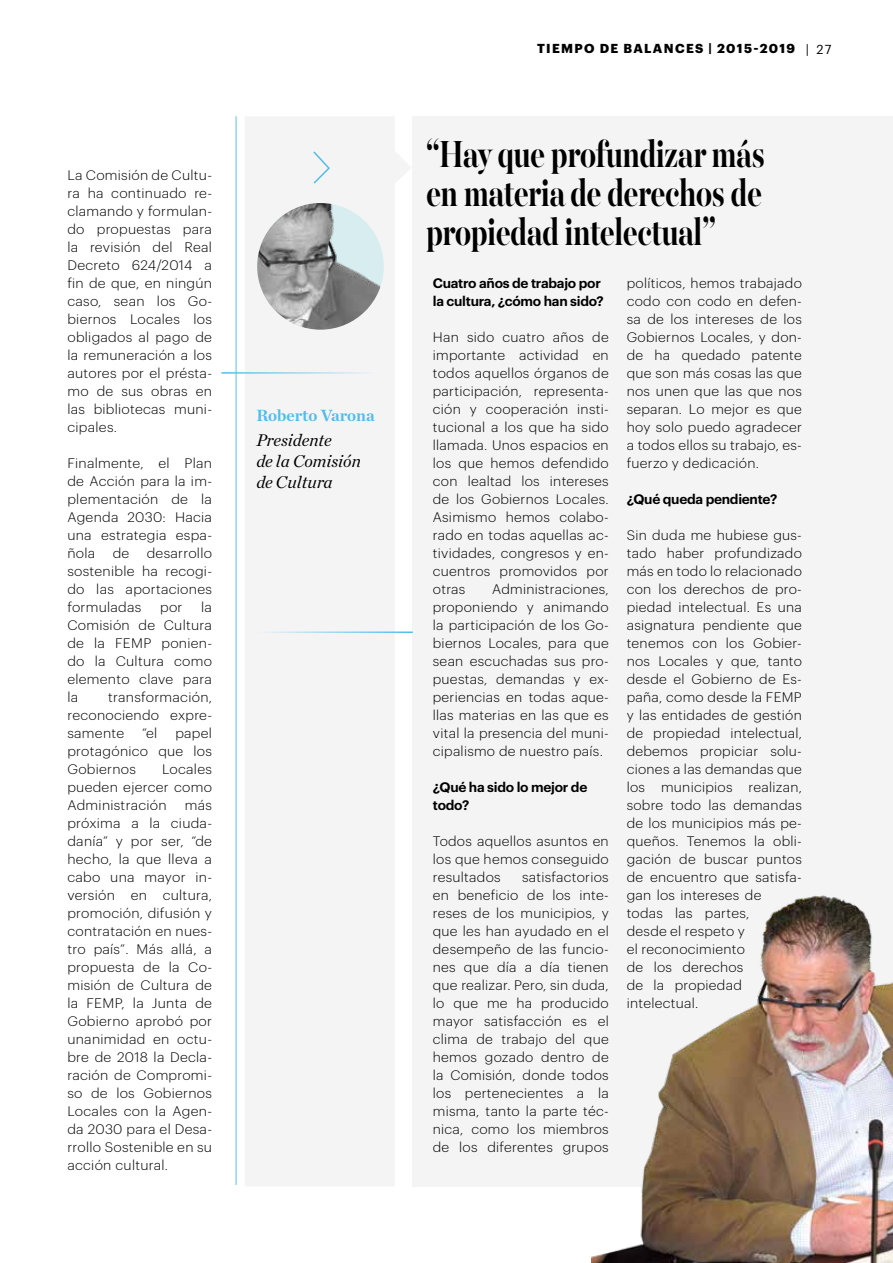
<style>
.page{position:relative;width:893px;height:1263px;background:#fff}
.page>*{position:absolute;margin:0;border:0;box-sizing:border-box;transform-origin:0 0}
.t1{font:700 42px/39px "Majesti Banner";letter-spacing:-.02em;color:#000;text-align:justify;scale:.72 1}
.t2{font:italic 17.25px/21px "Chronicle Deck";color:#000}
.t3{font:700 16.5px "Chronicle Deck";color:#52bceb}
.t4{font:300 13.5px/18px "Graphik";letter-spacing:.02em;color:#000;text-align:justify}
.t5{font:300 13.5px/18px "Graphik";letter-spacing:.02em;color:#000;text-align:justify;scale:1.04 1}
.t6{font:600 13.5px/18px "Graphik";letter-spacing:-.02em;color:#000}
.t7{font:700 12.75px "Graphik";letter-spacing:.1em;color:#000}
.s1{font-weight:400}
</style>
<div class="page">
<svg style="left:245px;top:117px;width:166px;height:1069px;fill:#f4f4f5"></svg>
<div style="left:412px;top:116px;width:481px;height:1070px;background:#f4f4f5"></div>
<hr style="left:235px;top:116px;width:2px;height:1069px;background:#52bceb">
<svg style="left:312px;top:150px;width:19px;height:35px"></svg>
<img style="left:257px;top:203px;width:127px;height:127px;border-radius:63px">
<hr style="left:221px;top:372px;width:155px;height:2px;background:#52bceb">
<hr style="left:257px;top:631px;width:156px;height:2px;background:#52bceb">
<img style="left:591px;top:895px;width:302px;height:368px">
<p class="t5" style="left:67px;top:165px;width:141px">La Comisión de Cultu&shy;ra ha continuado re&shy;clamando y formulan&shy;do propuestas para la revisión del Real Decreto 624/2014 a fin de que, en ningún caso, sean los Go&shy;biernos Locales los obligados al pago de la remuneración a los autores por el présta&shy;mo de sus obras en las bibliotecas muni&shy;cipales.</p>
<p class="t5" style="left:67px;top:453px;width:141px">Finalmente, el Plan de Acción para la im&shy;plementación de la Agenda 2030: Hacia una estrategia espa&shy;ñola</p>
<p class="t5" style="left:67px;top:543px;width:141px;text-indent:79px">desarrollo sostenible ha recogi&shy;do las aportaciones formuladas</p>
<p class="t5" style="left:113px;top:543px;width:18px">de</p>
<p class="t5" style="left:67px;top:597px;width:141px;text-indent:134px">la Comisión de Cultura de la FEMP ponien&shy;do la Cultura como elemento clave para la</p>
<p class="t5" style="left:160px;top:597px;width:23px">por</p>
<p class="t5" style="left:67px;top:687px;width:141px;text-indent:41px">transformación, reconociendo expre&shy;samente</p>
<p class="t5" style="left:67px;top:723px;width:141px;text-indent:108px">papel protagónico que los Gobiernos</p>
<p class="t5" style="left:142px;top:723px;width:16px">“el</p>
<p class="t5" style="left:67px;top:759px;width:141px;text-indent:95px">Locales pueden ejercer como Administración</p>
<p class="t5" style="left:67px;top:795px;width:141px;text-indent:117px">más próxima a la ciuda&shy;danía” y por ser, “de hecho, la que lleva a cabo una mayor in&shy;versión en cultura, promoción, difusión y contratación en nues&shy;tro país”. Más allá, a propuesta de la Co&shy;misión de Cultura de la FEMP, la Junta de Gobierno aprobó por unanimidad en octu&shy;bre de 2018 la Decla&shy;ración de Compromi&shy;so de los Gobiernos Locales con la Agen&shy;da 2030 para el Desa&shy;rrollo Sostenible en su acción cultural.</p>
<p class="t3" style="left:256px;top:402px;width:120px">Roberto Varona</p>
<p class="t2" style="left:256px;top:429px;width:106px">Presidente<br>de la Comisión de Cultura</p>
<p class="t7" style="left:537px;top:39px;width:11px">TIEMPO</p>
<p class="t7" style="left:600px;top:39px;width:35px">DE BALANCES</p>
<p class="t7" style="left:709px;top:39px;width:124px">| 2015-2019 <span class="s1">| 27</span></p>
<h1 class="t1" style="left:426px;top:137px;width:472px">“Hay que profundizar más en materia de derechos de propiedad intelectual”</h1>
<p class="t6" style="left:433px;top:273px;width:172px">Cuatro años de trabajo por la cultura, ¿cómo han sido?</p>
<p class="t4" style="left:433px;top:327px;width:177px">Han sido cuatro años de importante actividad en todos aquellos órganos de participación, representa&shy;ción y cooperación insti&shy;tucional a los que ha sido llamada. Unos espacios en los que hemos defendido con lealtad los intereses de los Gobiernos Locales.<br>Asimismo hemos colabo&shy;rado en todas aquellas ac&shy;tividades, congresos y en&shy;cuentros promovidos por otras</p>
<p class="t4" style="left:433px;top:579px;width:177px;text-indent:59px">Administraciones, proponiendo y animando la participación de los Go&shy;biernos Locales, para que sean escuchadas sus pro&shy;puestas, demandas y ex&shy;periencias en todas aque&shy;llas materias en las que es vital la presencia del muni&shy;cipalismo de nuestro país.</p>
<p class="t6" style="left:433px;top:777px;width:156px">¿Qué ha sido lo mejor de todo?</p>
<p class="t4" style="left:433px;top:831px;width:177px">Todos aquellos asuntos en los que hemos conseguido resultados</p>
<p class="t4" style="left:433px;top:867px;width:177px;text-indent:89px">satisfactorios en beneficio de los inte&shy;reses de los municipios, y que les han ayudado en el desempeño de las funcio&shy;nes que día a día tienen que realizar. Pero, sin duda, lo que me ha producido mayor satisfacción es el clima de trabajo del que hemos gozado dentro de la Comisión, donde todos los pertenecientes a la misma, tanto la parte téc&shy;nica, como los miembros de los diferentes grupos</p>
<p class="t4" style="left:627px;top:273px;width:177px">políticos, hemos trabajado codo con codo en defen&shy;sa de los intereses de los Gobiernos Locales, y don&shy;de ha quedado patente que son más cosas las que nos unen que las que nos separan. Lo mejor es que hoy solo puedo agradecer a todos ellos su trabajo, es&shy;fuerzo y dedicación.</p>
<p class="t6" style="left:627px;top:489px;width:152px">¿Qué queda pendiente?</p>
<p class="t4" style="left:627px;top:525px;width:177px;text-align:left">Sin duda me hubiese gus&shy;tado haber profundizado más en todo lo relacionado con los derechos de pro&shy;piedad intelectual. Es una asignatura pendiente que tenemos con los Gobier&shy;nos Locales y que, tanto desde el Gobierno de Es&shy;paña, como desde la FEMP y las entidades de gestión de propiedad intelectual, debemos propiciar solu&shy;ciones a las demandas que los municipios realizan, sobre todo las demandas de los municipios más pe&shy;queños. Tenemos la obli&shy;gación de buscar puntos de encuentro que satisfa&shy;gan los intereses de<br>todas las partes,<br>desde el respeto y<br>el reconocimiento<br>de los derechos<br>de la propiedad intelectual.</p>
</div>
